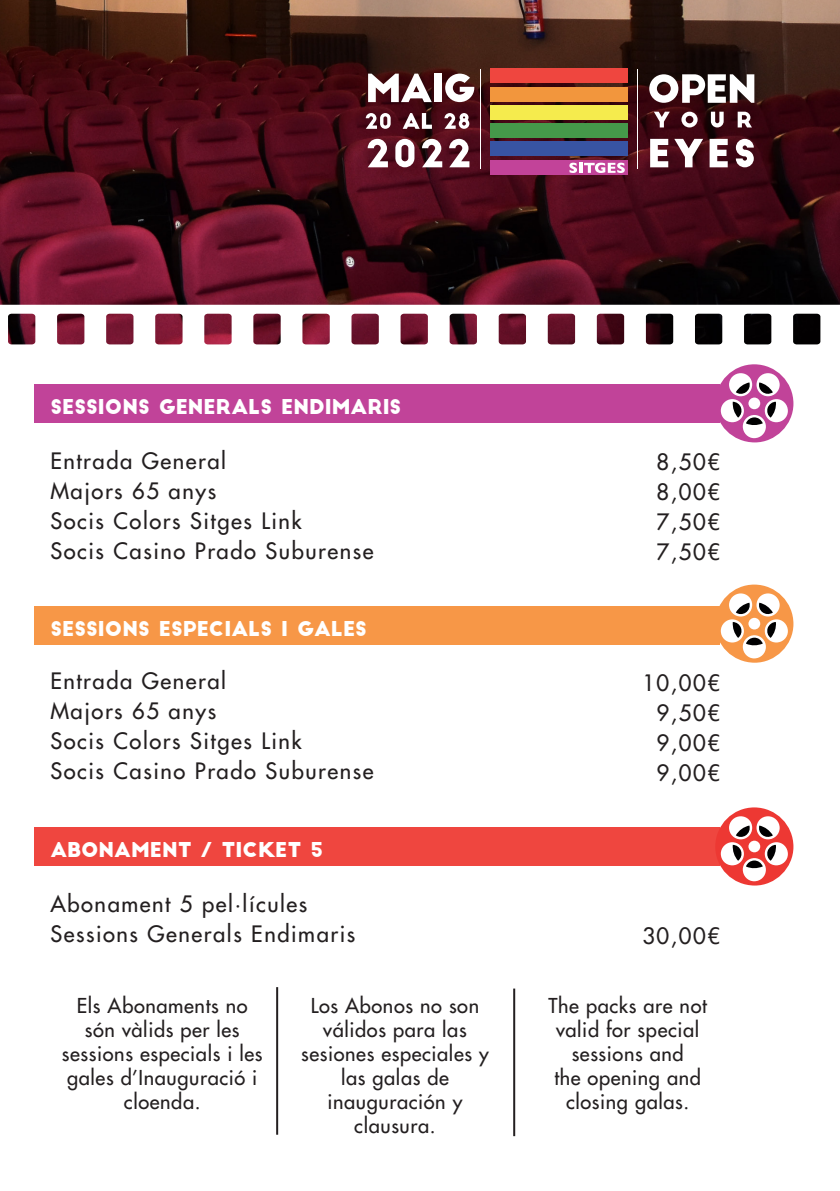
<style>
.page{position:relative;width:840px;height:1191px;background:#fff}
.page>*{position:absolute;margin:0;border:0;box-sizing:border-box;transform-origin:0 0}
.t1{font:500 22px/30px "Futura Std";letter-spacing:.07em;color:#231f20}
.t2{font:500 20px/24px "Futura Std";letter-spacing:.03em;color:#231f20;text-align:center}
.t3{font:20px "Big John";color:#fff}
</style>
<div class="page">
<img style="left:0;top:0;width:839px;height:305px">
<svg style="left:8px;top:313px;width:813px;height:32px"></svg>
<div style="left:35px;top:384px;width:684px;height:38px;background:#c14399"></div>
<hr style="left:276px;top:987px;width:2px;height:147px;background:#231f20">
<hr style="left:513px;top:988px;width:2px;height:148px;background:#231f20">
<svg style="left:365px;top:113px;width:25px;height:16px"></svg>
<svg style="left:402px;top:113px;width:29px;height:16px"></svg>
<svg style="left:444px;top:113px;width:25px;height:16px"></svg>
<svg style="left:368px;top:74px;width:63px;height:28px"></svg>
<div style="left:433px;top:74px;width:8px;height:28px;background:#fff"></div>
<svg style="left:445px;top:74px;width:29px;height:28px"></svg>
<svg style="left:367px;top:139px;width:20px;height:28px"></svg>
<svg style="left:395px;top:139px;width:19px;height:28px"></svg>
<svg style="left:422px;top:139px;width:20px;height:28px"></svg>
<svg style="left:449px;top:139px;width:20px;height:28px"></svg>
<hr style="left:480px;top:69px;width:1px;height:100px;background:#fff">
<svg style="left:653px;top:112px;width:16px;height:15px"></svg>
<svg style="left:681px;top:112px;width:16px;height:15px"></svg>
<svg style="left:710px;top:112px;width:13px;height:15px"></svg>
<svg style="left:737px;top:112px;width:14px;height:15px"></svg>
<svg style="left:649px;top:139px;width:19px;height:28px"></svg>
<svg style="left:674px;top:139px;width:28px;height:28px"></svg>
<svg style="left:709px;top:139px;width:18px;height:28px"></svg>
<svg style="left:735px;top:139px;width:18px;height:28px"></svg>
<svg style="left:649px;top:74px;width:105px;height:29px"></svg>
<hr style="left:637px;top:69px;width:1px;height:100px;background:#fff">
<div style="left:489px;top:69px;width:138px;height:14px;background:#ef463f"></div>
<div style="left:489px;top:87px;width:138px;height:14px;background:#f2963d"></div>
<div style="left:489px;top:105px;width:138px;height:14px;background:#f5eb4d"></div>
<div style="left:489px;top:124px;width:138px;height:14px;background:#45994a"></div>
<div style="left:489px;top:142px;width:138px;height:14px;background:#3854a3"></div>
<div style="left:489px;top:160px;width:138px;height:14px;background:#c24399"></div>
<svg style="left:569px;top:163px;width:55px;height:10px"></svg>
<div style="left:35px;top:606px;width:684px;height:38px;background:#f79747"></div>
<div style="left:35px;top:827px;width:684px;height:38px;background:#ef463f"></div>
<svg style="left:714px;top:364px;width:79px;height:78px"></svg>
<svg style="left:714px;top:584px;width:79px;height:79px"></svg>
<svg style="left:714px;top:807px;width:79px;height:78px"></svg>
<p class="t3" style="left:50px;top:397px;width:352px">SESSIONS GENERALS ENDIMARIS</p>
<p class="t1" style="left:50px;top:445px;width:177px">Entrada General</p>
<p class="t1" style="left:50px;top:475px;width:167px">Majors 65 anys</p>
<p class="t1" style="left:50px;top:505px;width:253px">Socis Colors Sitges Link</p>
<p class="t1" style="left:50px;top:535px;width:324px">Socis Casino Prado Suburense</p>
<p class="t3" style="left:50px;top:619px;width:318px">SESSIONS ESPECIALS I GALES</p>
<p class="t1" style="left:50px;top:666px;width:177px">Entrada General</p>
<p class="t1" style="left:50px;top:696px;width:167px">Majors 65 anys</p>
<p class="t1" style="left:50px;top:726px;width:253px">Socis Colors Sitges Link</p>
<p class="t1" style="left:50px;top:756px;width:324px">Socis Casino Prado Suburense</p>
<p class="t3" style="left:50px;top:840px;width:274px">ABONAMENT / TICKET 5</p>
<p class="t1" style="left:656px;top:447px;width:65px">8,50€<br>8,00€</p>
<p class="t1" style="left:656px;top:507px;width:65px">7,50€</p>
<p class="t1" style="left:656px;top:537px;width:65px">7,50€</p>
<p class="t1" style="left:642px;top:667px;width:79px;text-align:right">10,00€<br>9,50€</p>
<p class="t1" style="left:656px;top:727px;width:65px">9,00€</p>
<p class="t1" style="left:656px;top:757px;width:65px">9,00€</p>
<p class="t1" style="left:50px;top:889px;width:258px">Abonament 5 pel·lícules</p>
<p class="t1" style="left:50px;top:919px;width:306px">Sessions Generals Endimaris</p>
<p class="t1" style="left:642px;top:920px;width:79px">30,00€</p>
<p class="t2" style="left:62px;top:994px;width:202px">Els Abonaments no són vàlids per les sessions especials i les gales d’Inauguració i cloenda.</p>
<p class="t2" style="left:310px;top:994px;width:170px">Los Abonos no son</p>
<p class="t2" style="left:323px;top:1018px;width:145px">válidos para las</p>
<p class="t2" style="left:301px;top:1042px;width:189px">sesiones especiales y las galas de</p>
<p class="t2" style="left:327px;top:1090px;width:136px">inauguración y</p>
<p class="t2" style="left:354px;top:1114px;width:83px">clausura.</p>
<p class="t2" style="left:548px;top:994px;width:160px">The packs are not valid for special</p>
<p class="t2" style="left:571px;top:1042px;width:113px">sessions and</p>
<p class="t2" style="left:554px;top:1066px;width:148px">the opening and</p>
<p class="t2" style="left:565px;top:1090px;width:125px">closing galas.</p>
</div>
